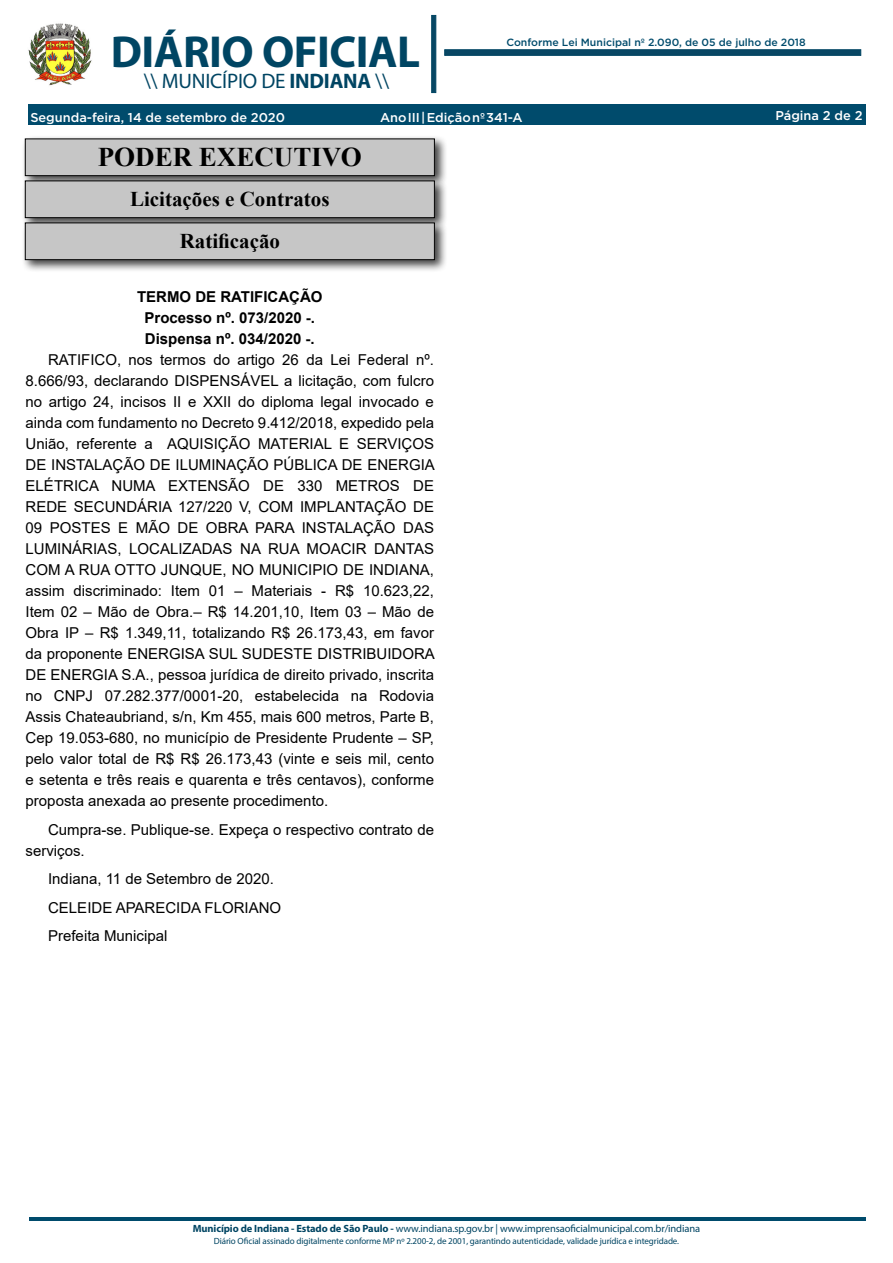
<style>
.page{position:relative;width:893px;height:1263px;background:#fff}
.page>*{position:absolute;margin:0;border:0;box-sizing:border-box;transform-origin:0 0}
.t1{font:700 45px "Myriad Pro";letter-spacing:-.01em;color:#004563}
.t2{font:700 27px "Times New Roman";color:#000}
.t3{font:700 21px "Times New Roman";color:#000}
.t4{font:21px "Myriad Pro";letter-spacing:-.01em;color:#004563}
._2_-_Corpo{font:15px/21px "Arial";color:#000;text-align:justify}
._1_-_Cabeçalho{font:700 15px "Arial";color:#000}
.t5{font:500 12.75px "Gotham";color:#fff}
.t6{font:10.5px "Myriad Pro";letter-spacing:-.01em;color:#004563}
.t7{font:500 10.5px "Gotham";color:#004b6c}
.t8{font:9px "Myriad Pro";letter-spacing:-.01em;color:#004563}
.s1{font-weight:700}
</style>
<div class="page">
<div style="left:28px;top:104px;width:837px;height:21px;background:#004b6c"></div>
<img style="left:28px;top:23px;width:64px;height:63px">
<svg style="left:431px;top:15px;width:5px;height:78px"></svg>
<svg style="left:444px;top:50px;width:417px;height:6px;fill:#084764"></svg>
<hr style="left:29px;top:1218px;width:836px;height:3px;background:#004b6c">
<div style="left:21px;top:135px;width:426px;height:54px;background:#000;opacity:.75"></div>
<div style="left:25px;top:139px;width:409px;height:37px;background:#c6c6c6"></div>
<div style="left:25px;top:139px;width:410px;height:37px;border:1px solid #000"></div>
<div style="left:21px;top:177px;width:426px;height:54px;background:#000;opacity:.75"></div>
<div style="left:25px;top:181px;width:409px;height:37px;background:#c6c6c6"></div>
<div style="left:25px;top:181px;width:410px;height:37px;border:1px solid #000"></div>
<div style="left:21px;top:219px;width:426px;height:54px;background:#000;opacity:.75"></div>
<div style="left:25px;top:223px;width:409px;height:37px;background:#c6c6c6"></div>
<div style="left:25px;top:223px;width:410px;height:37px;border:1px solid #000"></div>
<h1 class="t1" style="left:111px;top:23px;width:311px">DIÁRIO OFICIAL</h1>
<h3 class="t4" style="left:144px;top:68px;width:247px">\\ MUNICÍPIO DE <span class="s1">INDIANA</span> \\</h3>
<p class="t7" style="left:506px;top:35px;width:301px">Conforme Lei Municipal nº 2.090, de 05 de julho de 2018</p>
<p class="t5" style="left:30px;top:109px;width:256px">Segunda-feira, 14 de setembro de 2020</p>
<p class="t5" style="left:380px;top:109px;width:144px">Ano III | Edição nº 341-A</p>
<p class="t5" style="left:775px;top:107px;width:89px">Página 2 de 2</p>
<p class="t2" style="left:98px;top:138px;width:266px">PODER EXECUTIVO</p>
<p class="t3" style="left:130px;top:184px;width:201px">Licitações e Contratos</p>
<p class="t3" style="left:180px;top:226px;width:102px">Ratificação</p>
<p class="_1_-_Cabeçalho" style="left:137px;top:286px;width:187px">TERMO DE RATIFICAÇÃO</p>
<p class="_1_-_Cabeçalho" style="left:145px;top:307px;width:172px">Processo nº. 073/2020 -.</p>
<p class="_1_-_Cabeçalho" style="left:145px;top:328px;width:171px">Dispensa nº. 034/2020 -.</p>
<p class="_2_-_Corpo" style="left:26px;top:349px;width:411px;text-indent:23px">RATIFICO, nos termos do artigo 26 da Lei Federal nº.<br>8.666/93, declarando DISPENSÁVEL a licitação, com fulcro no artigo 24, incisos II e XXII do diploma legal invocado e ainda com fundamento no Decreto 9.412/2018, expedido pela União, referente a AQUISIÇÃO MATERIAL E SERVIÇOS DE INSTALAÇÃO DE ILUMINAÇÃO PÚBLICA DE ENERGIA ELÉTRICA NUMA EXTENSÃO DE 330 METROS DE REDE SECUNDÁRIA 127/220 V, COM IMPLANTAÇÃO DE 09 POSTES E MÃO DE OBRA PARA INSTALAÇÃO DAS LUMINÁRIAS, LOCALIZADAS NA RUA MOACIR DANTAS COM A RUA OTTO JUNQUE, NO MUNICIPIO DE INDIANA, assim discriminado: Item 01 – Materiais - R$ 10.623,22, Item 02 – Mão de Obra.– R$ 14.201,10, Item 03 – Mão de Obra IP – R$ 1.349,11, totalizando R$ 26.173,43, em favor da proponente ENERGISA SUL SUDESTE DISTRIBUIDORA DE ENERGIA S.A., pessoa jurídica de direito privado, inscrita no CNPJ 07.282.377/0001-20, estabelecida na Rodovia Assis Chateaubriand, s/n, Km 455, mais 600 metros, Parte B, Cep 19.053-680, no município de Presidente Prudente – SP, pelo valor total de R$ R$ 26.173,43 (vinte e seis mil, cento e setenta e três reais e quarenta e três centavos), conforme proposta anexada ao presente procedimento.</p>
<p class="_2_-_Corpo" style="left:26px;top:819px;width:410px;text-indent:23px">Cumpra-se. Publique-se. Expeça o respectivo contrato de serviços.</p>
<p class="_2_-_Corpo" style="left:48px;top:868px;width:227px">Indiana, 11 de Setembro de 2020.</p>
<p class="_2_-_Corpo" style="left:48px;top:897px;width:235px">CELEIDE APARECIDA FLORIANO</p>
<p class="_2_-_Corpo" style="left:48px;top:925px;width:121px">Prefeita Municipal</p>
<p class="t6" style="left:193px;top:1222px;width:509px"><span class="s1">Município de Indiana - Estado de São Paulo -</span> www.indiana.sp.gov.br | www.imprensaoficialmunicipal.com.br/indiana</p>
<p class="t8" style="left:214px;top:1236px;width:467px">Diário Oficial assinado digitalmente conforme MP nº 2.200-2, de 2001, garantindo autenticidade, validade jurídica e integridade.</p>
</div>
